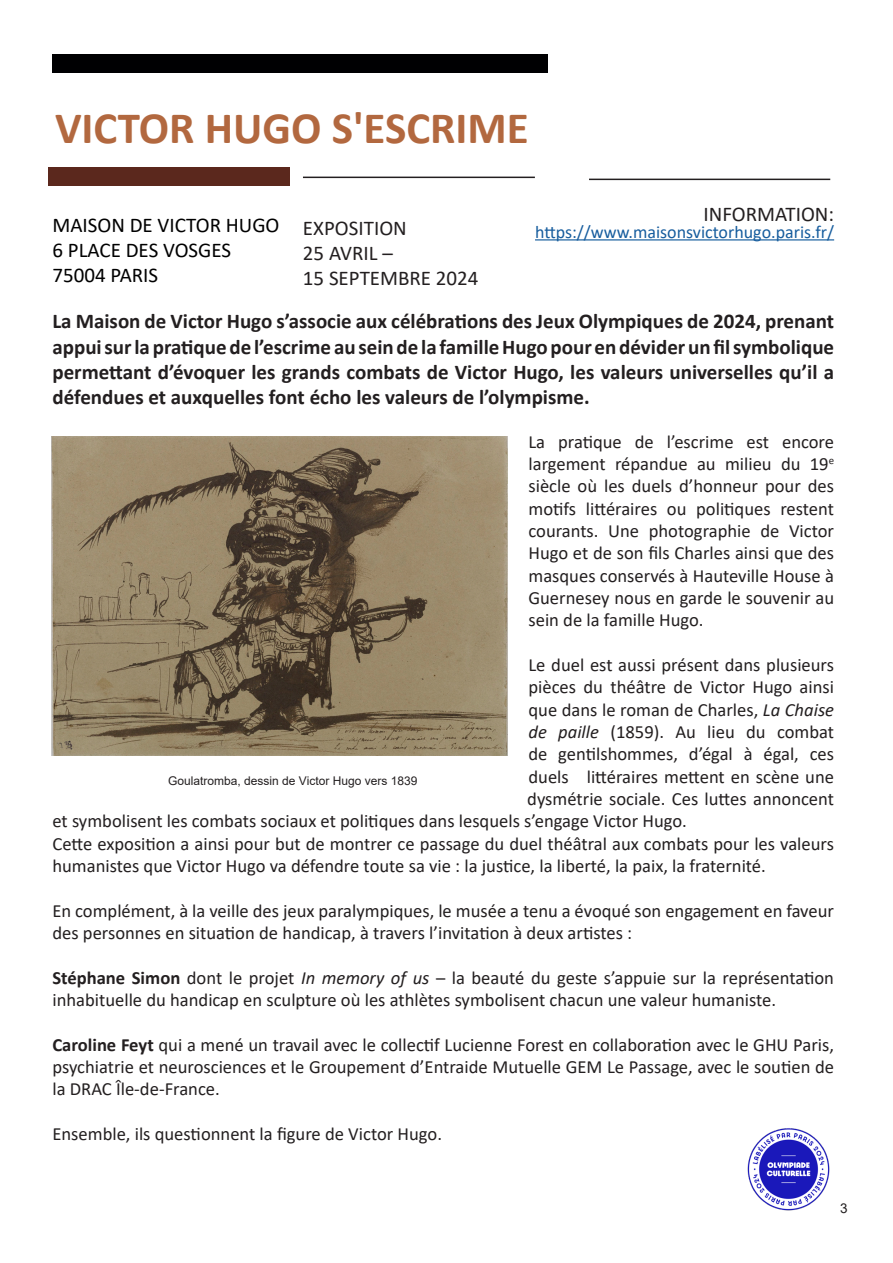
<style>
.page{position:relative;width:893px;height:1263px;background:#fff}
.page>*{position:absolute;margin:0;border:0;box-sizing:border-box;transform-origin:0 0}
.t1{font:700 45px "Calibri";color:#b2683f}
.t2{font:700 21px/25.2px "Calibri";color:#231f20;text-align:justify}
.t3{font:21px/25.2px "Calibri";color:#231f20}
.t4{font:21px/25.2px "Calibri";color:#000}
.t5{font:18.6px/22.4px "Calibri";color:#231f20;text-align:justify}
.t6{font:18px "Calibri";color:#175d9e}
.t7{font:13.5px "Arial";color:#231f20}
.t8{font:12px "Arial";color:#231f20}
.s1{font-style:italic}
.s2{font-weight:700}
</style>
<div class="page">
<hr style="left:535px;top:239px;width:299px;height:1px;background:#175d9e">
<hr style="left:303px;top:177px;width:232px;height:1px;background:#231f20">
<img style="left:51px;top:436px;width:456px;height:319px">
<div style="left:52px;top:54px;width:496px;height:18px;background:#000002"></div>
<div style="left:49px;top:167px;width:241px;height:19px;background:#5b281d"></div>
<hr style="left:589px;top:179px;width:241px;height:1px;background:#231f20">
<img style="left:747px;top:1128px;width:83px;height:83px">
<h1 class="t1" style="left:55px;top:96px;width:475px">VICTOR HUGO S'ESCRIME</h1>
<p class="t4" style="left:52px;top:212px;width:229px">MAISON DE VICTOR HUGO<br>6 PLACE DES VOSGES<br>75004 PARIS</p>
<p class="t3" style="left:303px;top:215px;width:177px">EXPOSITION<br>25 AVRIL –<br>15 SEPTEMBRE 2024</p>
<p class="t3" style="left:703px;top:201px;width:132px">INFORMATION:</p>
<p class="t6" style="left:535px;top:219px;width:301px">https://www.maisonsvictorhugo.paris.fr/</p>
<p class="t2" style="left:52px;top:308px;width:783px">La Maison de Victor Hugo s’associe aux célébrations des Jeux Olympiques de 2024, prenant appui sur la pratique de l’escrime au sein de la famille Hugo pour en dévider un fil symbolique permettant d’évoquer les grands combats de Victor Hugo, les valeurs universelles qu’il a défendues et auxquelles font écho les valeurs de l’olympisme.</p>
<p class="t5" style="left:528px;top:430px;width:307px">La pratique de l’escrime est encore largement répandue au milieu du 19<sup>e </sup>siècle où les duels d’honneur pour des motifs littéraires ou politiques restent courants. Une photographie de Victor Hugo et de son fils Charles ainsi que des masques conservés à Hauteville House à Guernesey nous en garde le souvenir au sein de la famille Hugo.</p>
<p class="t5" style="left:528px;top:653px;width:307px">Le duel est aussi présent dans plusieurs</p>
<p class="t5" style="left:528px;top:675px;width:307px">pièces du théâtre de Victor Hugo ainsi</p>
<p class="t5" style="left:528px;top:698px;width:307px">que dans le roman de Charles, <span class="s1">La Chaise</span></p>
<p class="t5" style="left:528px;top:720px;width:307px"><span class="s1">de paille</span> (1859). Au lieu du combat</p>
<p class="t5" style="left:528px;top:742px;width:307px">de gentilshommes, d’égal à égal, ces</p>
<p class="t5" style="left:528px;top:765px;width:307px">duels littéraires mettent en scène une</p>
<p class="t5" style="left:527px;top:787px;width:308px">dysmétrie sociale. Ces luttes annoncent</p>
<p class="t5" style="left:52px;top:809px;width:636px">et symbolisent les combats sociaux et politiques dans lesquels s’engage Victor Hugo.</p>
<p class="t5" style="left:52px;top:832px;width:783px">Cette exposition a ainsi pour but de montrer ce passage du duel théâtral aux combats pour les valeurs</p>
<p class="t5" style="left:52px;top:854px;width:715px">humanistes que Victor Hugo va défendre toute sa vie : la justice, la liberté, la paix, la fraternité.</p>
<p class="t5" style="left:52px;top:899px;width:783px">En complément, à la veille des jeux paralympiques, le musée a tenu a évoqué son engagement en faveur des personnes en situation de handicap, à travers l’invitation à deux artistes :</p>
<p class="t5" style="left:52px;top:966px;width:783px"><span class="s2">Stéphane Simon</span> dont le projet <span class="s1">In memory of us</span> – la beauté du geste s’appuie sur la représentation inhabituelle du handicap en sculpture où les athlètes symbolisent chacun une valeur humaniste.</p>
<p class="t5" style="left:52px;top:1033px;width:783px"><span class="s2">Caroline Feyt</span> qui a mené un travail avec le collectif Lucienne Forest en collaboration avec le GHU Paris, psychiatrie et neurosciences et le Groupement d’Entraide Mutuelle GEM Le Passage, avec le soutien de la DRAC Île-de-France.</p>
<p class="t5" style="left:52px;top:1122px;width:391px">Ensemble, ils questionnent la figure de Victor Hugo.</p>
<p class="t8" style="left:168px;top:773px;width:251px">Goulatromba, dessin de Victor Hugo vers 1839</p>
<p class="t7" style="left:840px;top:1199px;width:9px">3</p>
</div>
